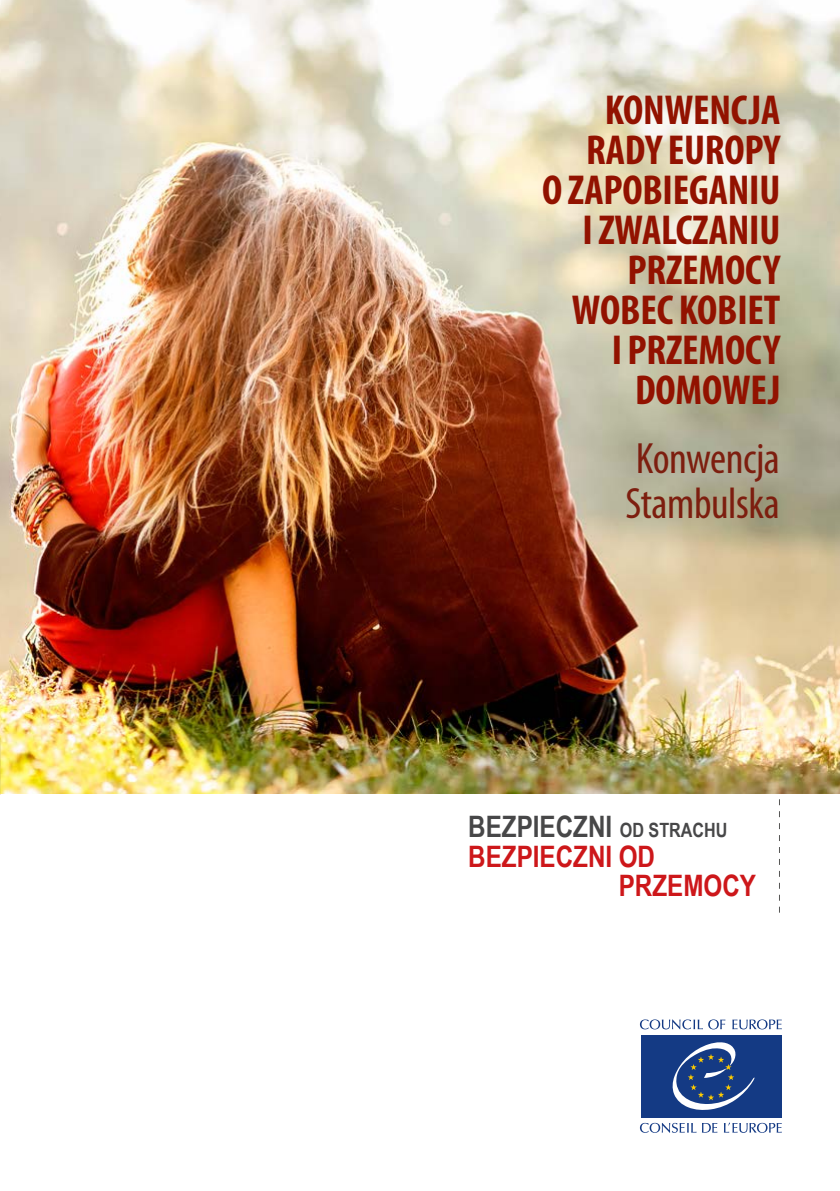
<style>
.page{position:relative;width:840px;height:1191px;background:#fff}
.page>*{position:absolute;margin:0;border:0;box-sizing:border-box;transform-origin:0 0}
.t1{font:condensed 44px/44px "Myriad Pro";letter-spacing:-.01em;color:#7d1e0f}
.t2{font:700 condensed 42px/40px "Myriad Pro";letter-spacing:-.005em;color:#921200;text-align:right}
.t3{font:700 29.6px/58.8px "Arial Narrow";color:#474748}
.t4{font:700 29.6px "Arial Narrow";color:#cd171a}
.s1{font-size:19.6px}
.s2{color:#cd171a}
</style>
<div class="page">
<svg style="left:732px;top:1019px;width:49px;height:10px"></svg>
<svg style="left:639px;top:1019px;width:86px;height:10px"></svg>
<svg style="left:724px;top:1122px;width:57px;height:10px"></svg>
<svg style="left:639px;top:1122px;width:78px;height:10px"></svg>
<div style="left:640px;top:1035px;width:141px;height:82px;background:#143a84"></div>
<svg style="left:672px;top:1042px;width:82px;height:68px"></svg>
<img style="left:0;top:0;width:839px;height:794px">
<p class="t2" style="left:542px;top:89px;width:240px">KONWENCJA<br>RADY EUROPY<br>O ZAPOBIEGANIU<br>I ZWALCZANIU<br>PRZEMOCY<br>WOBEC KOBIET<br>I PRZEMOCY<br>DOMOWEJ</p>
<p class="t1" style="left:625px;top:436px;width:156px">Konwencja<br>Stambulska</p>
<p class="t3" style="left:618px;top:795px;width:139px;text-indent:-150px">BEZPIECZNI <span class="s1">OD STRACHU<br></span><span class="s2">PRZEMOCY</span></p>
<p class="t4" style="left:468px;top:834px;width:188px">BEZPIECZNI OD</p>
</div>
